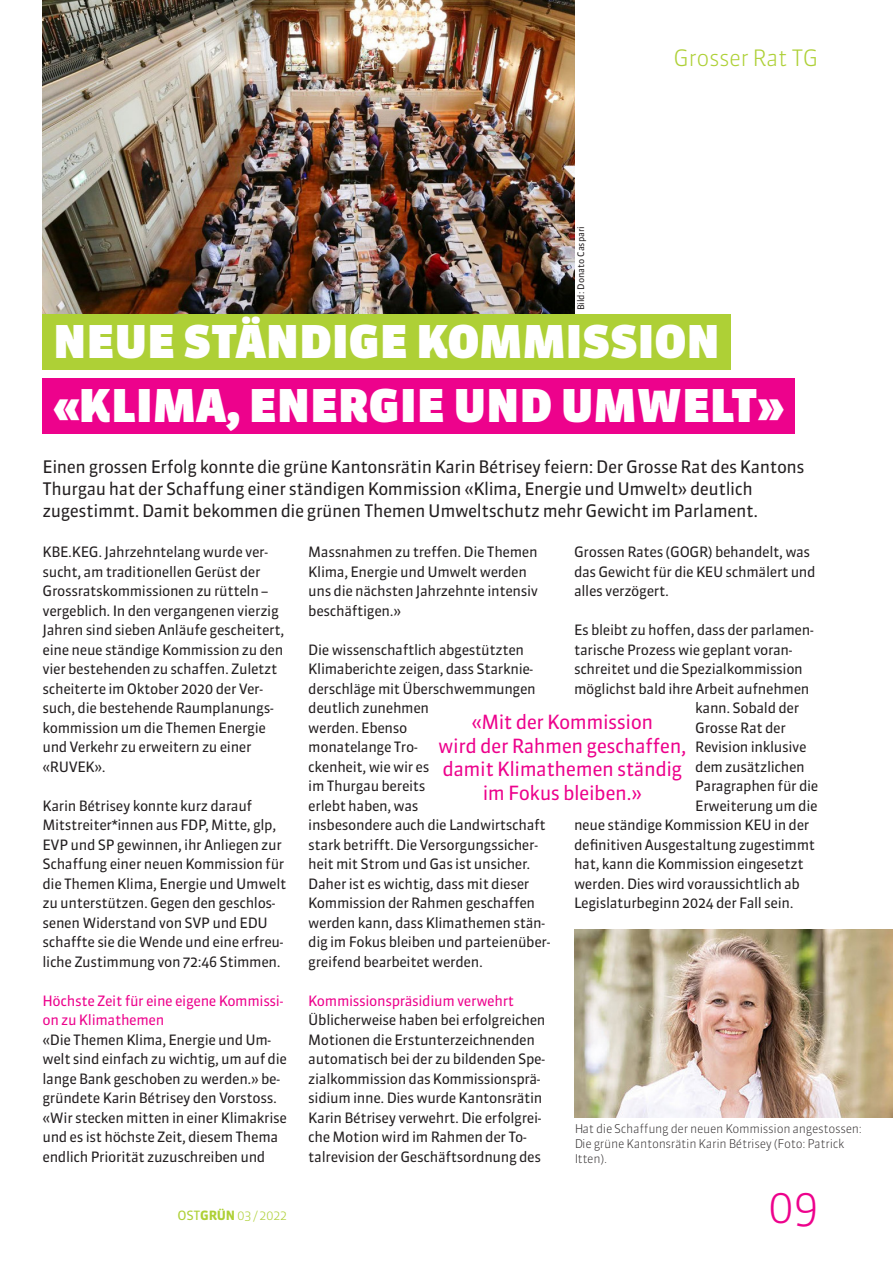
<style>
.page{position:relative;width:893px;height:1263px;background:#fff}
.page>*{position:absolute;margin:0;border:0;box-sizing:border-box;transform-origin:0 0}
.t1{font:900 45px "Sanuk OT";letter-spacing:.01em;color:#fff}
.t2{font:300 45px "Sanuk OT";color:#ed028c}
.t3{font:300 22.5px "Sanuk OT";letter-spacing:-.025em;color:#aed036}
.t4{font:19.5px/23.4px "Sanuk OT";letter-spacing:-.025em;color:#ed028c}
.t5{font:17.25px/22.2px "Sanuk OT";letter-spacing:-.025em;color:#231f20}
.t6{font:14.25px/19.5px "Sanuk OT";letter-spacing:-.025em;color:#231f20}
.t7{font:14.25px/19.5px "Sanuk OT";letter-spacing:-.025em;color:#ed028c}
.t8{font:300 12.75px "Sanuk OT";color:#aed036}
.t9{font:300 12px/15px "Sanuk OT";letter-spacing:-.025em;color:#231f20}
.t10{font:9px "Sanuk OT";color:#231f20}
.s1{font-weight:400}
.s2{font-weight:700}
</style>
<div class="page">
<div style="left:43px;top:378px;width:752px;height:56px;background:#ed028c"></div>
<img style="left:574px;top:929px;width:319px;height:188px">
<img style="left:43px;top:0;width:531px;height:315px">
<div style="left:43px;top:315px;width:688px;height:55px;background:#aed036"></div>
<p class="t10" style="left:575px;top:310px;width:86px;rotate:-90deg">Bild: Donato Caspari</p>
<p class="t3" style="left:674px;top:44px;width:146px">Grosser Rat TG</p>
<p class="t1" style="left:54px;top:314px;width:668px">NEUE STÄNDIGE KOMMISSION</p>
<p class="t1" style="left:53px;top:378px;width:732px">«KLIMA, ENERGIE UND UMWELT»</p>
<p class="t5" style="left:43px;top:455px;width:764px">Einen grossen Erfolg konnte die grüne Kantonsrätin Karin Bétrisey feiern: Der Grosse Rat des Kantons<br>Thurgau hat der Schaffung einer ständigen Kommission «Klima, Energie und Umwelt» deutlich zugestimmt. Damit bekommen die grünen Themen Umweltschutz mehr Gewicht im Parlament.</p>
<p class="t6" style="left:308px;top:542px;width:231px">Massnahmen zu treffen. Die Themen<br>Klima, Energie und Umwelt werden uns die nächsten Jahrzehnte intensiv beschäftigen.»</p>
<p class="t6" style="left:308px;top:640px;width:244px">Die wissenschaftlich abgestützten<br>Klimaberichte zeigen, dass Starknie&shy;derschläge mit Überschwemmungen deutlich zunehmen<br>werden. Ebenso<br>monatelange Tro-<br>ckenheit, wie wir es<br>im Thurgau bereits<br>erlebt haben, was<br>insbesondere auch die Landwirtschaft stark betrifft. Die Versorgungssicher&shy;heit mit Strom und Gas ist unsicher.<br>Daher ist es wichtig, dass mit dieser<br>Kommission der Rahmen geschaffen werden kann, dass Klimathemen stän&shy;dig im Fokus bleiben und parteienüber&shy;greifend bearbeitet werden.</p>
<p class="t7" style="left:308px;top:991px;width:207px">Kommissionspräsidium verwehrt</p>
<p class="t6" style="left:308px;top:1010px;width:239px">Üblicherweise haben bei erfolgreichen Motionen die Erstunterzeichnenden automatisch bei der zu bildenden Spe&shy;zialkommission das Kommissionsprä&shy;sidium inne. Dies wurde Kantonsrätin Karin Bétrisey verwehrt. Die erfolgrei&shy;che Motion wird im Rahmen der To&shy;talrevision der Geschäftsordnung des</p>
<p class="t6" style="left:43px;top:542px;width:243px">KBE.KEG. Jahrzehntelang wurde ver&shy;sucht, am traditionellen Gerüst der Grossratskommissionen zu rütteln – vergeblich. In den vergangenen vierzig Jahren sind sieben Anläufe gescheitert, eine neue ständige Kommission zu den vier bestehenden zu schaffen. Zuletzt scheiterte im Oktober 2020 der Ver&shy;such, die bestehende Raumplanungs&shy;kommission um die Themen Energie und Verkehr zu erweitern zu einer «RUVEK».</p>
<p class="t6" style="left:43px;top:796px;width:246px">Karin Bétrisey konnte kurz darauf Mitstreiter*innen aus FDP, Mitte, glp, EVP und SP gewinnen, ihr Anliegen zur Schaffung einer neuen Kommission für die Themen Klima, Energie und Umwelt zu unterstützen. Gegen den geschlos&shy;senen Widerstand von SVP und EDU schaffte sie die Wende und eine erfreu&shy;liche Zustimmung von 72:46 Stimmen.</p>
<p class="t7" style="left:43px;top:991px;width:242px">Höchste Zeit für eine eigene Kommissi&shy;on zu Klimathemen</p>
<p class="t6" style="left:43px;top:1030px;width:246px">«Die Themen Klima, Energie und Um&shy;welt sind einfach zu wichtig, um auf die lange Bank geschoben zu werden.» be&shy;gründete Karin Bétrisey den Vorstoss. «Wir stecken mitten in einer Klimakrise und es ist höchste Zeit, diesem Thema endlich Priorität zuzuschreiben und</p>
<p class="t6" style="left:574px;top:542px;width:243px">Grossen Rates (GOGR) behandelt, was das Gewicht für die KEU schmälert und alles verzögert.</p>
<p class="t6" style="left:574px;top:620px;width:241px">Es bleibt zu hoffen, dass der parlamen-</p>
<p class="t6" style="left:574px;top:640px;width:220px">tarische Prozess wie geplant voran-</p>
<p class="t6" style="left:574px;top:659px;width:230px">schreitet und die Spezialkommission</p>
<p class="t6" style="left:574px;top:679px;width:237px">möglichst bald ihre Arbeit aufnehmen</p>
<p class="t6" style="left:695px;top:698px;width:106px">kann. Sobald der</p>
<p class="t6" style="left:695px;top:718px;width:92px">Grosse Rat der</p>
<p class="t6" style="left:695px;top:737px;width:113px">Revision inklusive</p>
<p class="t6" style="left:695px;top:757px;width:111px">dem zusätzlichen</p>
<p class="t6" style="left:695px;top:776px;width:125px">Paragraphen für die</p>
<p class="t6" style="left:695px;top:796px;width:124px">Erweiterung um die</p>
<p class="t6" style="left:574px;top:815px;width:237px">neue ständige Kommission KEU in der</p>
<p class="t6" style="left:574px;top:835px;width:243px">definitiven Ausgestaltung zugestimmt</p>
<p class="t6" style="left:574px;top:854px;width:231px">hat, kann die Kommission eingesetzt</p>
<p class="t6" style="left:574px;top:874px;width:227px">werden. Dies wird voraussichtlich ab</p>
<p class="t6" style="left:574px;top:893px;width:221px">Legislaturbeginn 2024 der Fall sein.</p>
<p class="t4" style="left:471px;top:711px;width:183px">«Mit der Kommission</p>
<p class="t4" style="left:438px;top:734px;width:250px">wird der Rahmen geschaffen, damit Klimathemen ständig</p>
<p class="t4" style="left:483px;top:781px;width:161px">im Fokus bleiben.»</p>
<p class="t9" style="left:574px;top:1121px;width:289px">Hat die Schaffung der neuen Kommission angestossen:<br>Die grüne Kantonsrätin Karin Bétrisey (Foto: Patrick<br>Itten).</p>
<p class="t8" style="left:178px;top:1207px;width:111px"><span class="s1">OST</span><span class="s2">GRÜN</span> 03 / 2022</p>
<p class="t2" style="left:767px;top:1179px;width:53px">09</p>
</div>
